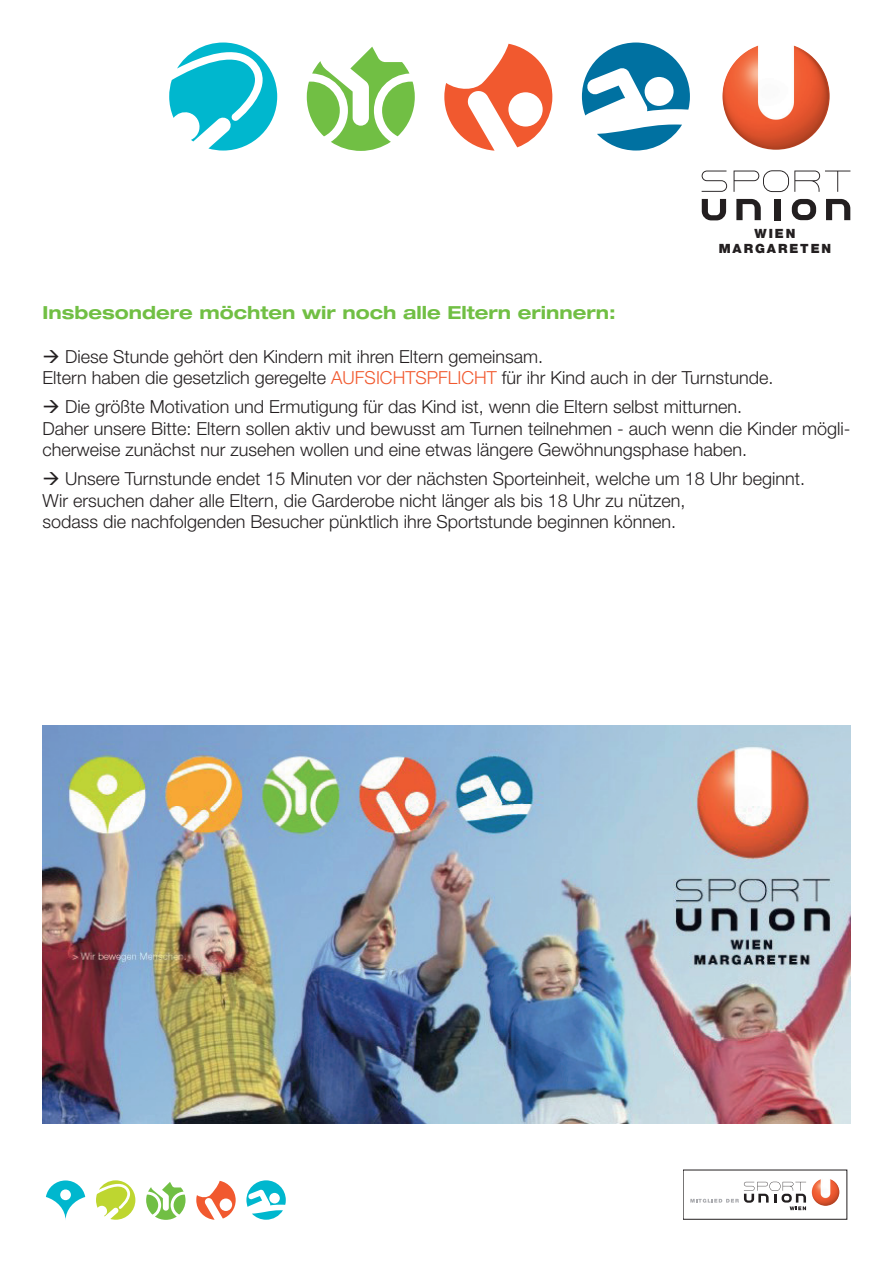
<style>
.page{position:relative;width:893px;height:1263px;background:#fff}
.page>*{position:absolute;margin:0;border:0;box-sizing:border-box;transform-origin:0 0}
.t1{font:300 18px/21.6px "Helvetica Neue LT Pro";color:#231f20}
.t2{font:700 expanded 18px "Helvetica Neue LT Pro";color:#71bf44}
.t3{font:900 12.75px/14.7px "Helvetica Neue LT Pro";letter-spacing:.15em;color:#231f20;text-align:center}
.s1{color:#f1592f}
</style>
<div class="page">
<svg style="left:702px;top:171px;width:25px;height:21px"></svg>
<svg style="left:734px;top:170px;width:116px;height:22px"></svg>
<svg style="left:702px;top:199px;width:24px;height:21px"></svg>
<svg style="left:736px;top:199px;width:25px;height:21px"></svg>
<div style="left:774px;top:199px;width:6px;height:21px;background:#231f20"></div>
<svg style="left:792px;top:199px;width:24px;height:21px"></svg>
<svg style="left:826px;top:199px;width:24px;height:21px"></svg>
<img style="left:722px;top:43px;width:108px;height:107px;border-radius:54px">
<svg style="left:169px;top:43px;width:108px;height:108px"></svg>
<svg style="left:307px;top:47px;width:108px;height:104px"></svg>
<svg style="left:444px;top:44px;width:108px;height:107px"></svg>
<svg style="left:582px;top:43px;width:108px;height:73px"></svg>
<svg style="left:597px;top:125px;width:85px;height:26px"></svg>
<svg style="left:46px;top:1180px;width:39px;height:40px"></svg>
<svg style="left:96px;top:1180px;width:39px;height:40px"></svg>
<svg style="left:146px;top:1182px;width:40px;height:38px"></svg>
<svg style="left:196px;top:1181px;width:40px;height:39px"></svg>
<svg style="left:246px;top:1180px;width:40px;height:40px"></svg>
<svg style="left:684px;top:1170px;width:163px;height:49px"></svg>
<img style="left:812px;top:1178px;width:27px;height:28px;border-radius:14px">
<img style="left:43px;top:726px;width:807px;height:398px">
<p class="t3" style="left:719px;top:226px;width:114px">WIEN<br>MARGARETEN</p>
<p class="t2" style="left:43px;top:301px;width:575px">Insbesondere möchten wir noch alle Eltern erinnern:</p>
<p class="t1" style="left:43px;top:345px;width:732px">→ Diese Stunde gehört den Kindern mit ihren Eltern gemeinsam.<br>Eltern haben die gesetzlich geregelte <span class="s1">AUFSICHTSPFLICHT</span> für ihr Kind auch in der Turnstunde.</p>
<p class="t1" style="left:43px;top:395px;width:809px">→ Die größte Motivation und Ermutigung für das Kind ist, wenn die Eltern selbst mitturnen.<br>Daher unsere Bitte: Eltern sollen aktiv und bewusst am Turnen teilnehmen - auch wenn die Kinder mögli&shy;cherweise zunächst nur zusehen wollen und eine etwas längere Gewöhnungsphase haben.</p>
<p class="t1" style="left:43px;top:467px;width:764px">→ Unsere Turnstunde endet 15 Minuten vor der nächsten Sporteinheit, welche um 18 Uhr beginnt.<br>Wir ersuchen daher alle Eltern, die Garderobe nicht länger als bis 18 Uhr zu nützen,<br>sodass die nachfolgenden Besucher pünktlich ihre Sportstunde beginnen können.</p>
</div>
